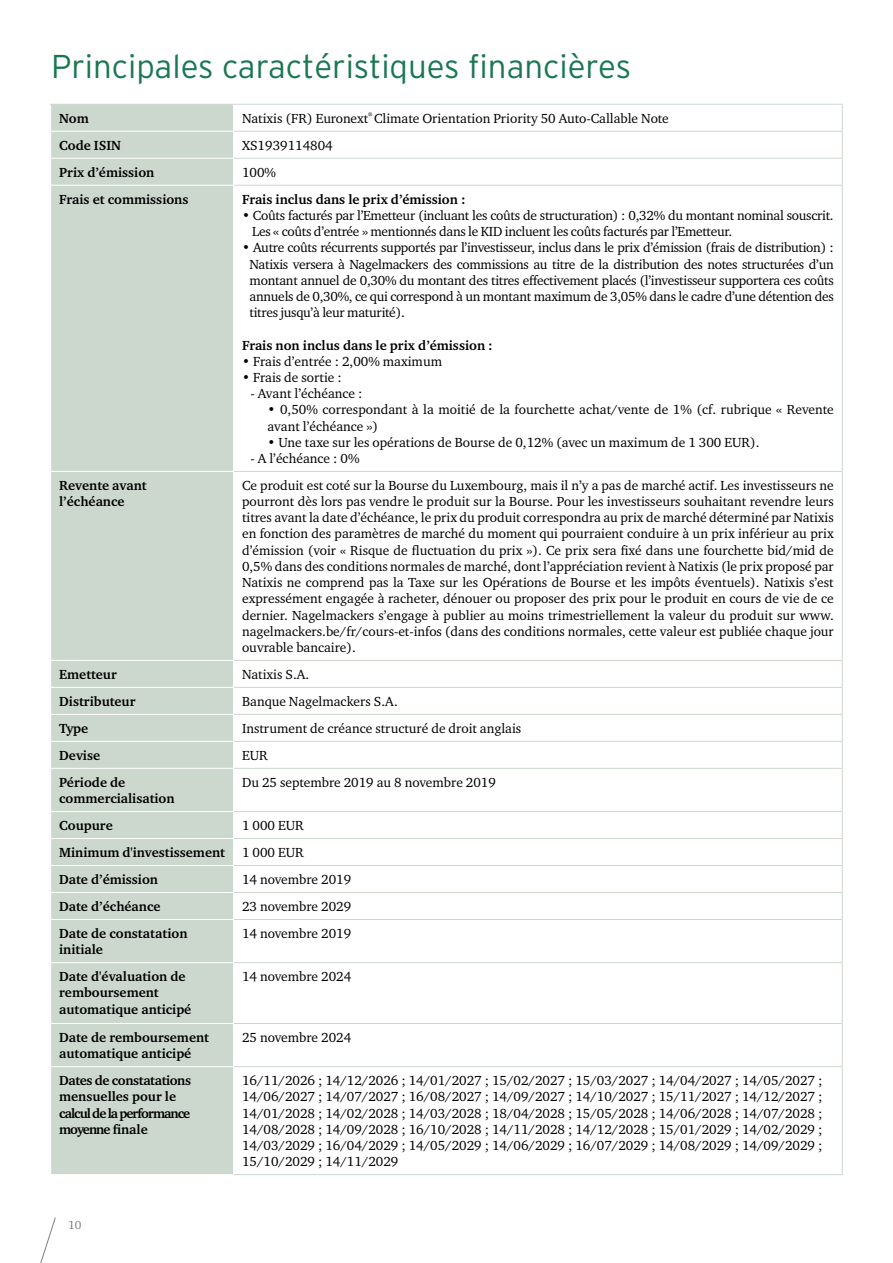
<style>
.page{position:relative;width:893px;height:1263px;background:#fff}
.page>*{position:absolute;margin:0;border:0;box-sizing:border-box;transform-origin:0 0}
.t1{font:300 33px "Interstate";color:#1a7851}
.t2{font:13.5px/16.2px "Charter ITC Std";color:#000;text-align:justify}
.t3{font:700 13.5px/16.2px "Charter ITC Std";color:#000}
.t4{font:13.5px/16.2px "Charter ITC Std";letter-spacing:-.02em;color:#000}
.t5{font:700 13.5px/16.2px "Charter ITC Std";letter-spacing:-.03em;color:#000}
.t6{font:12px "Charter ITC Std";color:#79837c}
</style>
<div class="page">
<svg style="left:40px;top:1217px;width:16px;height:46px"></svg>
<div style="left:51px;top:105px;width:182px;height:1069px;background:#ccd8ce"></div>
<hr style="left:234px;top:131px;width:609px;height:1px;background:#ccd8ce">
<svg style="left:842px;top:105px;width:1px;height:80px"></svg>
<hr style="left:842px;top:186px;width:1px;height:285px;background:#ccd8ce">
<hr style="left:842px;top:472px;width:1px;height:188px;background:#ccd8ce">
<svg style="left:842px;top:661px;width:1px;height:107px"></svg>
<hr style="left:842px;top:769px;width:1px;height:42px;background:#ccd8ce">
<svg style="left:842px;top:812px;width:1px;height:107px"></svg>
<hr style="left:842px;top:920px;width:1px;height:42px;background:#ccd8ce">
<hr style="left:842px;top:963px;width:1px;height:60px;background:#ccd8ce">
<hr style="left:842px;top:1024px;width:1px;height:42px;background:#ccd8ce">
<hr style="left:842px;top:1067px;width:1px;height:107px;background:#ccd8ce">
<hr style="left:234px;top:158px;width:609px;height:1px;background:#ccd8ce">
<hr style="left:234px;top:185px;width:609px;height:1px;background:#ccd8ce">
<hr style="left:234px;top:471px;width:609px;height:1px;background:#ccd8ce">
<hr style="left:234px;top:660px;width:609px;height:1px;background:#ccd8ce">
<hr style="left:234px;top:687px;width:609px;height:1px;background:#ccd8ce">
<hr style="left:234px;top:714px;width:609px;height:1px;background:#ccd8ce">
<hr style="left:234px;top:741px;width:609px;height:1px;background:#ccd8ce">
<hr style="left:234px;top:768px;width:609px;height:1px;background:#ccd8ce">
<hr style="left:234px;top:811px;width:609px;height:1px;background:#ccd8ce">
<hr style="left:234px;top:838px;width:609px;height:1px;background:#ccd8ce">
<hr style="left:234px;top:865px;width:609px;height:1px;background:#ccd8ce">
<hr style="left:234px;top:892px;width:609px;height:1px;background:#ccd8ce">
<hr style="left:234px;top:919px;width:609px;height:1px;background:#ccd8ce">
<hr style="left:234px;top:962px;width:609px;height:1px;background:#ccd8ce">
<hr style="left:234px;top:1023px;width:609px;height:1px;background:#ccd8ce">
<hr style="left:234px;top:1066px;width:609px;height:1px;background:#ccd8ce">
<hr style="left:234px;top:1174px;width:609px;height:1px;background:#ccd8ce">
<hr style="left:50px;top:131px;width:184px;height:1px;background:#fff">
<hr style="left:50px;top:158px;width:184px;height:1px;background:#fff">
<hr style="left:50px;top:185px;width:184px;height:1px;background:#fff">
<hr style="left:50px;top:471px;width:184px;height:1px;background:#fff">
<hr style="left:50px;top:660px;width:184px;height:1px;background:#fff">
<hr style="left:50px;top:687px;width:184px;height:1px;background:#fff">
<hr style="left:50px;top:714px;width:184px;height:1px;background:#fff">
<hr style="left:50px;top:741px;width:184px;height:1px;background:#fff">
<hr style="left:50px;top:768px;width:184px;height:1px;background:#fff">
<hr style="left:50px;top:811px;width:184px;height:1px;background:#fff">
<hr style="left:50px;top:838px;width:184px;height:1px;background:#fff">
<hr style="left:50px;top:865px;width:184px;height:1px;background:#fff">
<hr style="left:50px;top:892px;width:184px;height:1px;background:#fff">
<hr style="left:50px;top:919px;width:184px;height:1px;background:#fff">
<hr style="left:50px;top:962px;width:184px;height:1px;background:#fff">
<hr style="left:50px;top:1023px;width:184px;height:1px;background:#fff">
<hr style="left:50px;top:1066px;width:184px;height:1px;background:#fff">
<hr style="left:234px;top:104px;width:609px;height:1px;background:#ccd8ce">
<hr style="left:50px;top:104px;width:184px;height:1px;background:#ccd8ce">
<h1 class="t1" style="left:51px;top:46px;width:582px">Principales caractéristiques financières</h1>
<p class="t3" style="left:59px;top:110px;width:31px">Nom</p>
<p class="t2" style="left:242px;top:110px;width:428px">Natixis (FR) Euronext<sup>®</sup> Climate Orientation Priority 50 Auto-Callable Note</p>
<p class="t3" style="left:59px;top:137px;width:63px">Code ISIN</p>
<p class="t2" style="left:242px;top:137px;width:92px">XS1939114804</p>
<p class="t3" style="left:59px;top:164px;width:97px">Prix d’émission</p>
<p class="t2" style="left:242px;top:164px;width:36px">100%</p>
<p class="t3" style="left:59px;top:191px;width:131px">Frais et commissions</p>
<p class="t3" style="left:242px;top:191px;width:225px">Frais inclus dans le prix d’émission :</p>
<p class="t4" style="left:252px;top:207px;width:583px;text-indent:-10px">• Coûts facturés par l’Emetteur (incluant les coûts de structuration) : 0,32% du montant nominal souscrit.<br>Les « coûts d’entrée » mentionnés dans le KID incluent les coûts facturés par l’Emetteur.</p>
<p class="t2" style="left:250px;top:239px;width:586px;text-indent:-8px">• Autre coûts récurrents supportés par l’investisseur, inclus dans le prix d’émission (frais de distribution) :<br>Natixis versera à Nagelmackers des commissions au titre de la distribution des notes structurées d’un montant annuel de 0,30% du montant des titres effectivement placés (l’investisseur supportera ces coûts annuels de 0,30%, ce qui correspond à un montant maximum de 3,05% dans le cadre d’une détention des titres jusqu’à leur maturité).</p>
<p class="t3" style="left:242px;top:337px;width:252px">Frais non inclus dans le prix d’émission :</p>
<p class="t2" style="left:242px;top:353px;width:202px">• Frais d’entrée : 2,00% maximum</p>
<p class="t2" style="left:242px;top:369px;width:101px">• Frais de sortie :</p>
<p class="t2" style="left:251px;top:385px;width:114px">- Avant l’échéance :</p>
<p class="t2" style="left:268px;top:401px;width:568px">• 0,50% correspondant à la moitié de la fourchette achat/vente de 1% (cf. rubrique « Revente avant l’échéance »)</p>
<p class="t2" style="left:268px;top:434px;width:494px">• Une taxe sur les opérations de Bourse de 0,12% (avec un maximum de 1 300 EUR).</p>
<p class="t2" style="left:251px;top:450px;width:110px">- A l’échéance : 0%</p>
<p class="t3" style="left:59px;top:477px;width:89px">Revente avant l’échéance</p>
<p class="t2" style="left:242px;top:477px;width:593px">Ce produit est coté sur la Bourse du Luxembourg, mais il n’y a pas de marché actif. Les investisseurs ne pourront dès lors pas vendre le produit sur la Bourse. Pour les investisseurs souhaitant revendre leurs titres avant la date d’échéance, le prix du produit correspondra au prix de marché déterminé par Natixis en fonction des paramètres de marché du moment qui pourraient conduire à un prix inférieur au prix d’émission (voir « Risque de fluctuation du prix »). Ce prix sera fixé dans une fourchette bid/mid de 0,5% dans des conditions normales de marché, dont l’appréciation revient à Natixis (le prix proposé par Natixis ne comprend pas la Taxe sur les Opérations de Bourse et les impôts éventuels). Natixis s’est expressément engagée à racheter, dénouer ou proposer des prix pour le produit en cours de vie de ce dernier. Nagelmackers s’engage à publier au moins trimestriellement la valeur du produit sur www. nagelmackers.be/fr/cours-et-infos (dans des conditions normales, cette valeur est publiée chaque jour ouvrable bancaire).</p>
<p class="t3" style="left:59px;top:666px;width:59px">Emetteur</p>
<p class="t2" style="left:242px;top:666px;width:69px">Natixis S.A.</p>
<p class="t3" style="left:59px;top:693px;width:78px">Distributeur</p>
<p class="t2" style="left:242px;top:693px;width:157px">Banque Nagelmackers S.A.</p>
<p class="t3" style="left:59px;top:720px;width:31px">Type</p>
<p class="t2" style="left:242px;top:720px;width:281px">Instrument de créance structuré de droit anglais</p>
<p class="t3" style="left:59px;top:747px;width:42px">Devise</p>
<p class="t2" style="left:242px;top:747px;width:27px">EUR</p>
<p class="t3" style="left:59px;top:774px;width:117px">Période de commercialisation</p>
<p class="t2" style="left:242px;top:774px;width:255px">Du 25 septembre 2019 au 8 novembre 2019</p>
<p class="t3" style="left:59px;top:817px;width:55px">Coupure</p>
<p class="t2" style="left:242px;top:817px;width:63px">1 000 EUR</p>
<p class="t3" style="left:59px;top:844px;width:167px">Minimum d'investissement</p>
<p class="t2" style="left:242px;top:844px;width:63px">1 000 EUR</p>
<p class="t3" style="left:59px;top:871px;width:100px">Date d’émission</p>
<p class="t2" style="left:242px;top:871px;width:111px">14 novembre 2019</p>
<p class="t3" style="left:59px;top:898px;width:103px">Date d’échéance</p>
<p class="t2" style="left:242px;top:898px;width:111px">23 novembre 2029</p>
<p class="t3" style="left:59px;top:925px;width:130px">Date de constatation initiale</p>
<p class="t2" style="left:242px;top:925px;width:111px">14 novembre 2019</p>
<p class="t3" style="left:59px;top:968px;width:134px">Date d'évaluation de remboursement automatique anticipé</p>
<p class="t2" style="left:242px;top:968px;width:111px">14 novembre 2024</p>
<p class="t3" style="left:59px;top:1029px;width:151px">Date de remboursement automatique anticipé</p>
<p class="t2" style="left:242px;top:1029px;width:111px">25 novembre 2024</p>
<p class="t5" style="left:59px;top:1072px;width:133px">Dates de constatations mensuelles pour le calcul de la performance moyenne finale</p>
<p class="t2" style="left:242px;top:1072px;width:582px">16/11/2026 ; 14/12/2026 ; 14/01/2027 ; 15/02/2027 ; 15/03/2027 ; 14/04/2027 ; 14/05/2027 ; 14/06/2027 ; 14/07/2027 ; 16/08/2027 ; 14/09/2027 ; 14/10/2027 ; 15/11/2027 ; 14/12/2027 ; 14/01/2028 ; 14/02/2028 ; 14/03/2028 ; 18/04/2028 ; 15/05/2028 ; 14/06/2028 ; 14/07/2028 ; 14/08/2028 ; 14/09/2028 ; 16/10/2028 ; 14/11/2028 ; 14/12/2028 ; 15/01/2029 ; 14/02/2029 ; 14/03/2029 ; 16/04/2029 ; 14/05/2029 ; 14/06/2029 ; 16/07/2029 ; 14/08/2029 ; 14/09/2029 ; 15/10/2029 ; 14/11/2029</p>
<p class="t6" style="left:68px;top:1218px;width:15px">10</p>
</div>
